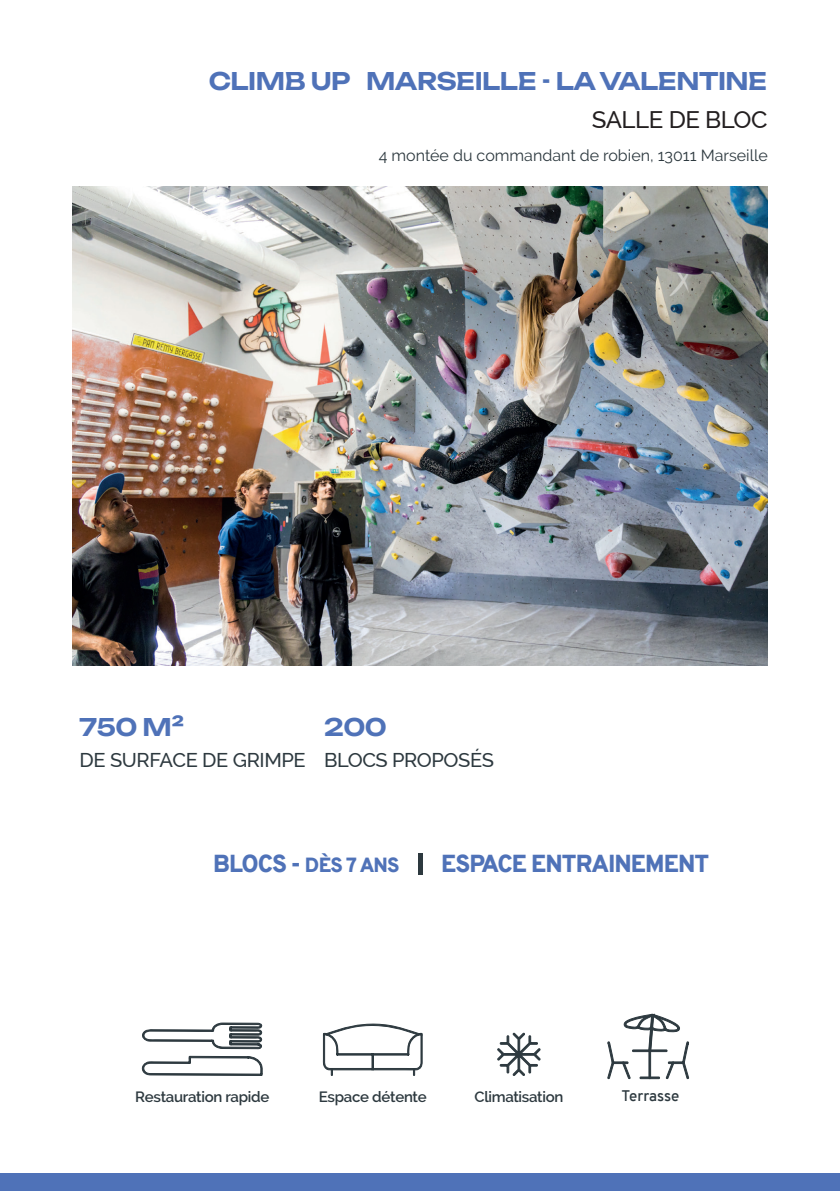
<style>
.page{position:relative;width:840px;height:1191px;background:#fff}
.page>*{position:absolute;margin:0;border:0;box-sizing:border-box;transform-origin:0 0}
.t1{font:24px "Unbounded";letter-spacing:-.02em;color:#4f72b8}
.t2{font:900 24px "Overpass";letter-spacing:-.04em;color:#4f72b8}
.t3{font:500 24px "Raleway";letter-spacing:-.02em;color:#231f20}
.t4{font:500 20px "Raleway";letter-spacing:-.02em;color:#2d393f}
.t5{font:900 20px "Overpass";letter-spacing:-.04em;color:#4f72b8}
.t6{font:16px "Raleway";color:#2d393f}
.t7{font:600 15px "Raleway";letter-spacing:-.02em;color:#2d393f}
.t8{font:600 15px "Overpass";color:#2d393f}
.s1{font-size:24px}
</style>
<div class="page">
<img style="left:72px;top:186px;width:695px;height:479px">
<div style="left:0;top:1173px;width:839px;height:18px;background:#4f72b8"></div>
<hr style="left:418px;top:853px;width:4px;height:22px;background:#2d393f">
<svg style="left:141px;top:1055px;width:121px;height:21px"></svg>
<svg style="left:142px;top:1022px;width:121px;height:27px"></svg>
<svg style="left:497px;top:1032px;width:43px;height:44px"></svg>
<svg style="left:323px;top:1023px;width:99px;height:52px"></svg>
<svg style="left:607px;top:1013px;width:81px;height:66px"></svg>
<h1 class="t1" style="left:208px;top:61px;width:559px">CLIMB UP MARSEILLE - LA VALENTINE</h1>
<h1 class="t3" style="left:591px;top:106px;width:177px">SALLE DE BLOC</h1>
<p class="t6" style="left:378px;top:146px;width:390px">4 montée du commandant de robien, 13011 Marseille</p>
<h1 class="t1" style="left:80px;top:707px;width:106px">750 M²</h1>
<h1 class="t1" style="left:324px;top:707px;width:64px">200</h1>
<h2 class="t4" style="left:80px;top:749px;width:416px">DE SURFACE DE GRIMPE BLOCS PROPOSÉS</h2>
<h2 class="t5" style="left:213px;top:850px;width:188px"><span class="s1">BLOCS -</span> DÈS 7 ANS</h2>
<h1 class="t2" style="left:441px;top:846px;width:269px">ESPACE ENTRAINEMENT</h1>
<p class="t7" style="left:135px;top:1088px;width:136px">Restauration rapide</p>
<p class="t7" style="left:319px;top:1088px;width:109px">Espace détente</p>
<p class="t7" style="left:474px;top:1088px;width:90px">Climatisation</p>
<p class="t8" style="left:621px;top:1085px;width:59px">Terrasse</p>
</div>
